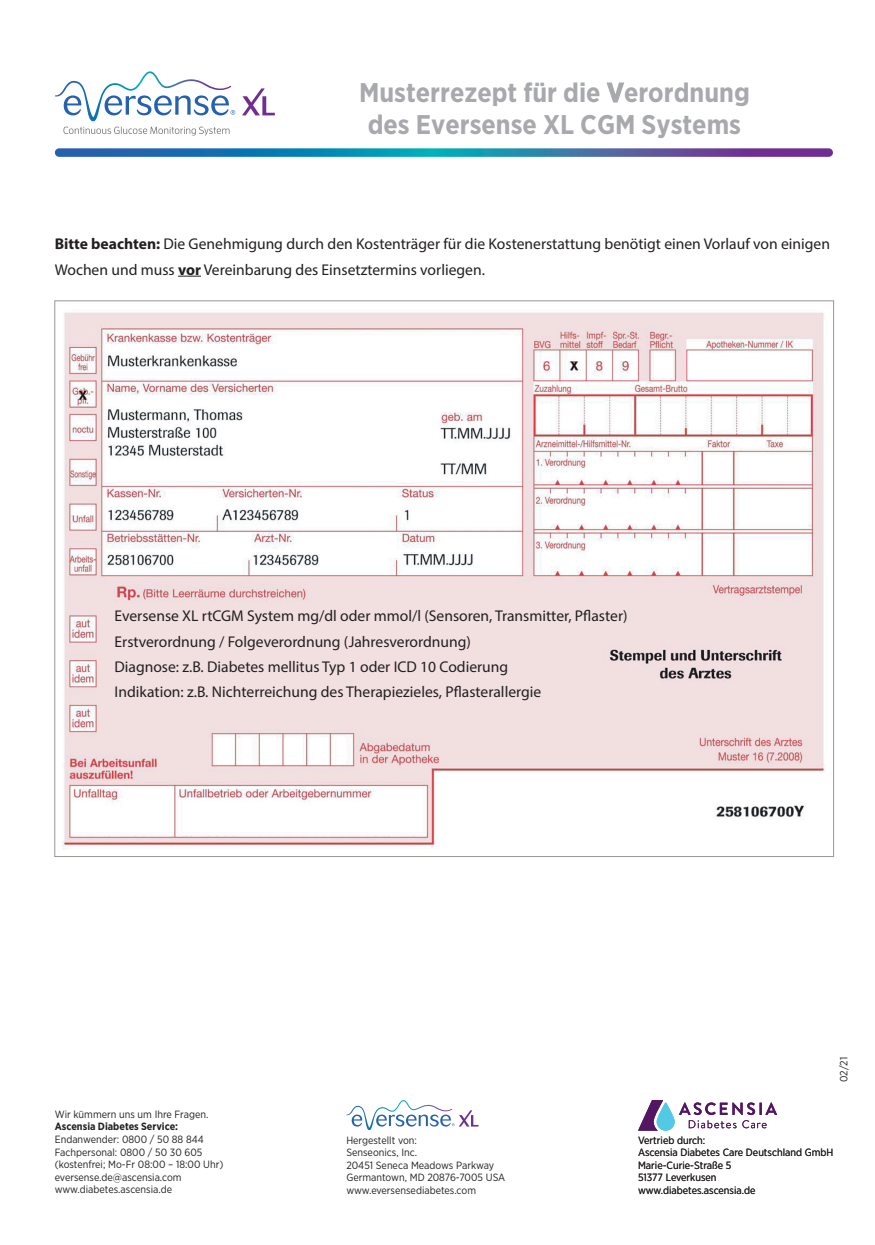
<style>
.page{position:relative;width:875px;height:1245px;background:#fff}
.page>*{position:absolute;margin:0;border:0;box-sizing:border-box;transform-origin:0 0}
.Headlines_Gotham_Nar{font:700 27px/32px "Gotham Narrow";color:#a8a9ad;text-align:center}
.t1{font:15.6px/25.2px "Myriad Pro";color:#231f20}
.t2{font:10.5px/12.6px "Gotham Narrow";color:#231f20}
.t3{font:700 10.5px "Gotham Narrow";color:#231f20}
.s1{font-weight:700}
</style>
<div class="page">
<svg style="left:55px;top:148px;width:778px;height:9px;background:#3976ae"></svg>
<svg style="left:242px;top:88px;width:33px;height:27px"></svg>
<svg style="left:55px;top:71px;width:180px;height:65px"></svg>
<svg style="left:346px;top:1100px;width:132px;height:30px"></svg>
<img style="left:62px;top:312px;width:763px;height:537px">
<svg style="left:638px;top:1100px;width:139px;height:31px"></svg>
<svg style="left:178px;top:276px;width:23px;height:1px"></svg>
<p class="Headlines_Gotham_Nar" style="left:359px;top:76px;width:392px">Musterrezept für die Verordnung des Eversense XL CGM Systems</p>
<p class="t1" style="left:55px;top:231px;width:777px"><span class="s1">Bitte beachten:</span> Die Genehmigung durch den Kostenträger für die Kostenerstattung benötigt einen Vorlauf von einigen<br>Wochen und muss <span class="s1">vor</span> Vereinbarung des Einsetztermins vorliegen.</p>
<p class="t1" style="left:115px;top:603px;width:514px">Eversense XL rtCGM System mg/dl oder mmol/l (Sensoren, Transmitter, Pflaster)</p>
<p class="t1" style="left:115px;top:629px;width:358px">Erstverordnung / Folgeverordnung (Jahresverordnung)</p>
<p class="t1" style="left:115px;top:654px;width:395px">Diagnose: z.B. Diabetes mellitus Typ 1 oder ICD 10 Codierung</p>
<p class="t1" style="left:115px;top:679px;width:428px">Indikation: z.B. Nichterreichung des Therapiezieles, Pflasterallergie</p>
<p class="t2" style="left:55px;top:1107px;width:155px">Wir kümmern uns um Ihre Fragen.</p>
<p class="t3" style="left:55px;top:1120px;width:125px">Ascensia Diabetes Service:</p>
<p class="t2" style="left:55px;top:1133px;width:170px">Endanwender: 0800 / 50 88 844<br>Fachpersonal: 0800 / 50 30 605 (kostenfrei; Mo-Fr 08:00 – 18:00 Uhr) eversense.de@ascensia.com www.diabetes.ascensia.de</p>
<p class="t2" style="left:346px;top:1133px;width:160px">Hergestellt von:<br>Senseonics, Inc.<br>20451 Seneca Meadows Parkway<br>Germantown, MD 20876-7005 USA www.eversensediabetes.com</p>
<p class="t2" style="left:837px;top:1082px;width:27px;rotate:-90deg">02/21</p>
<p class="t2" style="left:638px;top:1133px;width:69px">Vertrieb durch:</p>
<p class="t2" style="left:638px;top:1146px;width:197px">Ascensia Diabetes Care Deutschland GmbH</p>
<p class="t2" style="left:638px;top:1158px;width:95px">Marie-Curie-Straße 5</p>
<p class="t2" style="left:638px;top:1171px;width:80px">51377 Leverkusen</p>
<p class="t2" style="left:638px;top:1184px;width:119px">www.diabetes.ascensia.de</p>
</div>
